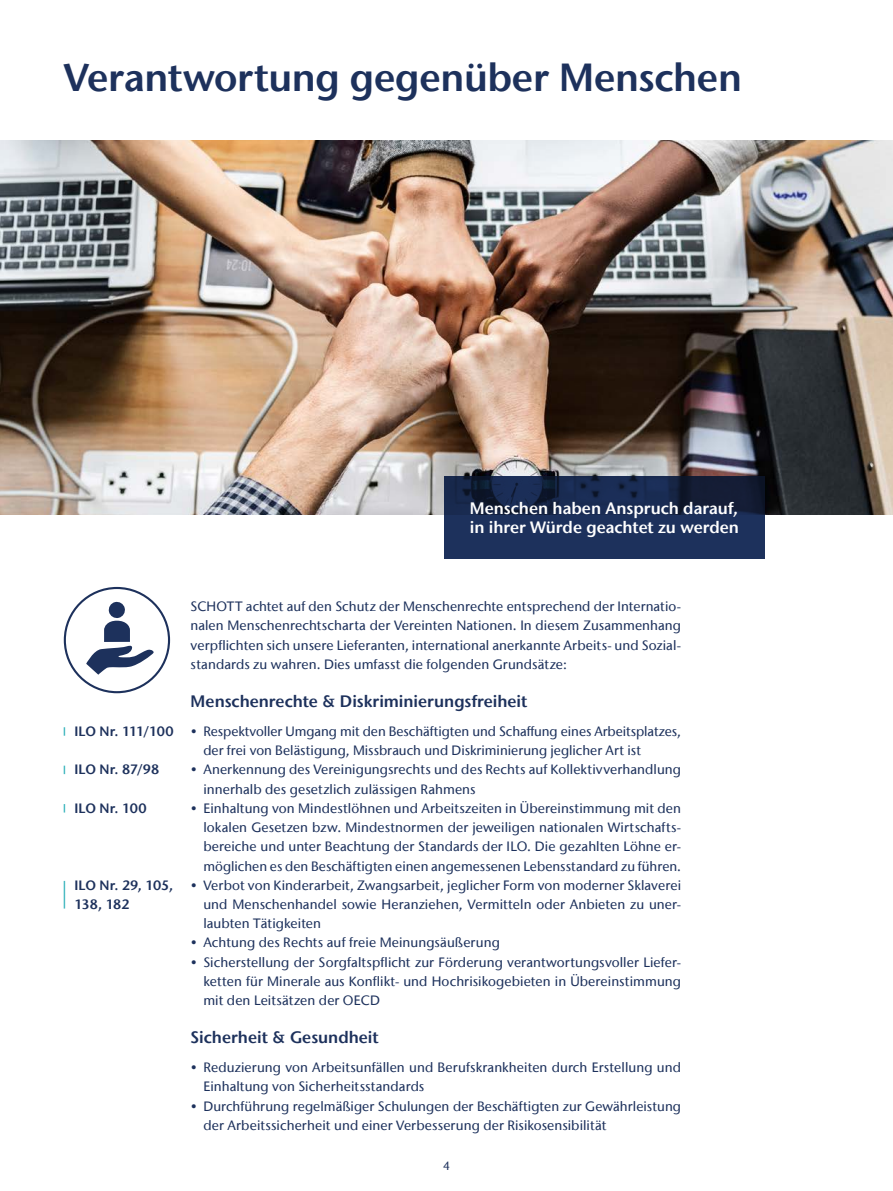
<style>
.page{position:relative;width:893px;height:1191px;background:#fff}
.page>*{position:absolute;margin:0;border:0;box-sizing:border-box;transform-origin:0 0}
.t1{font:600 39px "Stone Sans IIITC Com";letter-spacing:-.01em;color:#1d315c}
.t2{font:600 16.5px "Stone Sans IIITC Com";color:#1d315c}
.t3{font:600 16.5px/19.8px "Stone Sans IIITC Com";color:#fff}
.t4{font:500 13.5px/19.2px "Stone Sans IIITC Com";letter-spacing:.005em;color:#1d315c;text-align:justify}
.t5{font:600 13.5px/19.2px "Stone Sans IIITC Com";letter-spacing:-.005em;color:#1d315c}
.t6{font:500 12px "Stone Sans IIITC Com";color:#1d315c}
</style>
<div class="page">
<img style="left:0;top:140px;width:893px;height:375px">
<svg style="left:64px;top:587px;width:106px;height:106px"></svg>
<svg style="left:64px;top:881px;width:1px;height:27px"></svg>
<svg style="left:444px;top:476px;width:321px;height:83px;fill:#1d315c"></svg>
<h1 class="t1" style="left:64px;top:53px;width:680px">Verantwortung gegenüber Menschen</h1>
<p class="t3" style="left:470px;top:497px;width:271px">Menschen haben Anspruch darauf, in ihrer Würde geachtet zu werden</p>
<p class="t5" style="left:74px;top:721px;width:101px">ILO Nr. 111/100</p>
<p class="t5" style="left:74px;top:760px;width:86px">ILO Nr. 87/98</p>
<p class="t5" style="left:74px;top:798px;width:74px">ILO Nr. 100</p>
<p class="t5" style="left:74px;top:875px;width:100px">ILO Nr. 29, 105,<br>138, 182</p>
<p class="t4" style="left:191px;top:596px;width:492px">SCHOTT achtet auf den Schutz der Menschenrechte entsprechend der Internatio&shy;nalen Menschenrechtscharta der Vereinten Nationen. In diesem Zusammenhang verpflichten sich unsere Lieferanten, international anerkannte Arbeits- und Sozial&shy;standards zu wahren. Dies umfasst die folgenden Grundsätze:</p>
<p class="t2" style="left:191px;top:691px;width:338px">Menschenrechte &amp; Diskriminierungsfreiheit</p>
<p class="t4" style="left:203px;top:721px;width:479px;text-indent:-13px">• Respektvoller Umgang mit den Beschäftigten und Schaffung eines Arbeitsplatzes, der frei von Belästigung, Missbrauch und Diskriminierung jeglicher Art ist</p>
<p class="t4" style="left:203px;top:760px;width:479px;text-indent:-13px">• Anerkennung des Vereinigungsrechts und des Rechts auf Kollektivverhandlung innerhalb des gesetzlich zulässigen Rahmens</p>
<p class="t4" style="left:203px;top:798px;width:479px;text-indent:-13px">• Einhaltung von Mindestlöhnen und Arbeitszeiten in Übereinstimmung mit den lokalen Gesetzen bzw. Mindestnormen der jeweiligen nationalen Wirtschafts&shy;bereiche und unter Beachtung der Standards der ILO. Die gezahlten Löhne er&shy;möglichen es den Beschäftigten einen angemessenen Lebensstandard zu führen.</p>
<p class="t4" style="left:203px;top:875px;width:479px;text-indent:-13px">• Verbot von Kinderarbeit, Zwangsarbeit, jeglicher Form von moderner Sklaverei und Menschenhandel sowie Heranziehen, Vermitteln oder Anbieten zu uner&shy;laubten Tätigkeiten</p>
<p class="t4" style="left:191px;top:932px;width:311px">• Achtung des Rechts auf freie Meinungsäußerung</p>
<p class="t4" style="left:203px;top:952px;width:479px;text-indent:-13px">• Sicherstellung der Sorgfaltspflicht zur Förderung verantwortungsvoller Liefer&shy;ketten für Minerale aus Konflikt- und Hochrisikogebieten in Übereinstimmung mit den Leitsätzen der OECD</p>
<p class="t2" style="left:191px;top:1027px;width:190px">Sicherheit &amp; Gesundheit</p>
<p class="t4" style="left:203px;top:1057px;width:479px;text-indent:-13px">• Reduzierung von Arbeitsunfällen und Berufskrankheiten durch Erstellung und<br>Einhaltung von Sicherheitsstandards</p>
<p class="t4" style="left:203px;top:1096px;width:479px;text-indent:-13px">• Durchführung regelmäßiger Schulungen der Beschäftigten zur Gewährleistung der Arbeitssicherheit und einer Verbesserung der Risikosensibilität</p>
<p class="t6" style="left:443px;top:1158px;width:8px">4</p>
</div>
